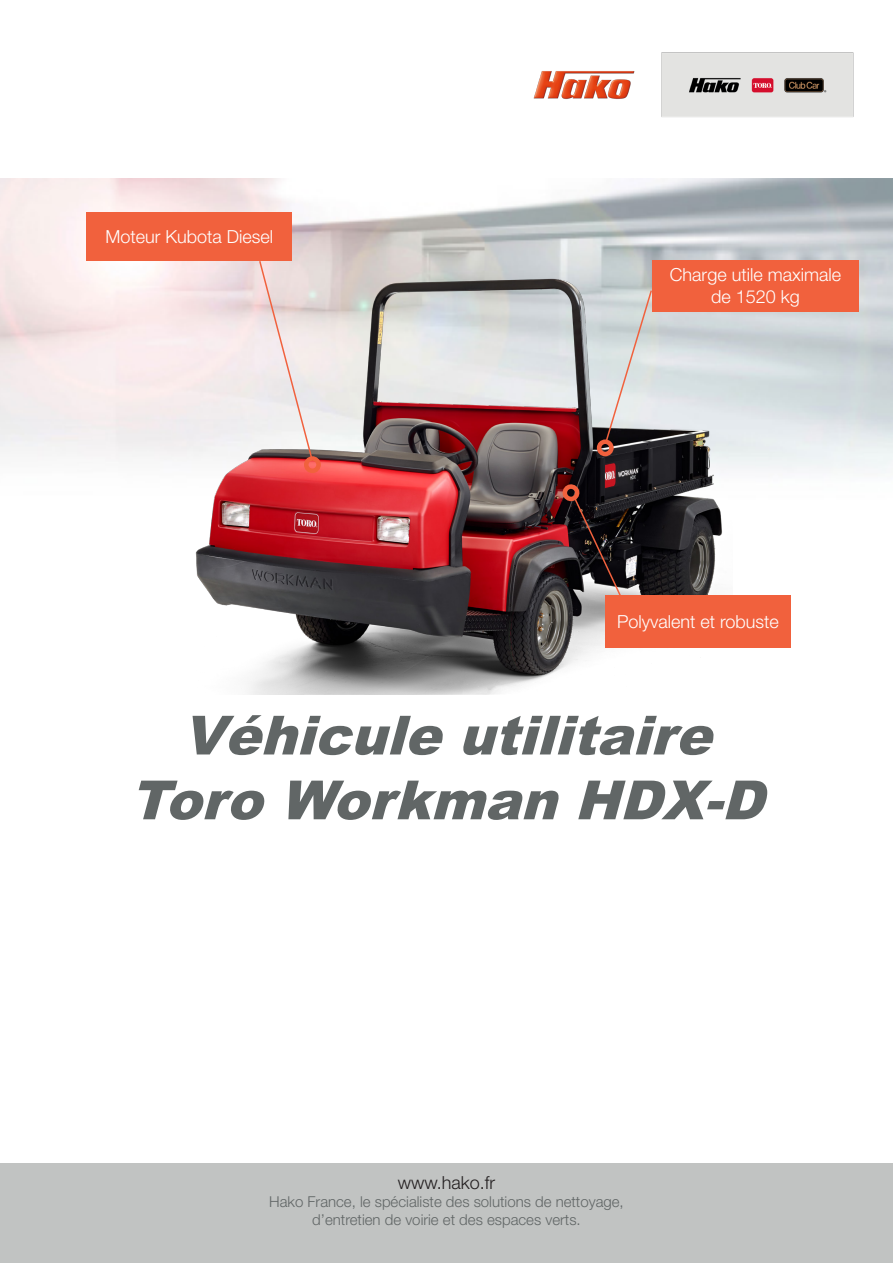
<style>
.page{position:relative;width:893px;height:1263px;background:#fff}
.page>*{position:absolute;margin:0;border:0;box-sizing:border-box;transform-origin:0 0}
.Titre_page_de_couv{font:italic 900 54px "Arial";color:#616666}
.Texte_encart_orange{font:300 18px/21.6px "Helvetica Neue LT Std";color:#fff;text-align:center}
.Texte_pied_de_page{font:300 18px "Helvetica Neue LT Std";color:#231f20}
.Texte_pied_de_page-2{font:300 15px "Helvetica Neue LT Std";color:#616666}
</style>
<div class="page">
<img style="left:0;top:179px;width:893px;height:294px">
<img style="left:191px;top:259px;width:541px;height:435px">
<img style="left:533px;top:52px;width:321px;height:65px">
<div style="left:652px;top:260px;width:207px;height:51px;background:#f1613d"></div>
<div style="left:605px;top:595px;width:186px;height:53px;background:#f1613d"></div>
<div style="left:87px;top:213px;width:205px;height:48px;background:#f1613d"></div>
<svg style="left:604px;top:289px;width:49px;height:155px;background:#c7c9c8"></svg>
<svg style="left:572px;top:495px;width:50px;height:102px;background:#312a2b"></svg>
<svg style="left:258px;top:259px;width:55px;height:201px"></svg>
<div style="left:597px;top:439px;width:17px;height:17px;border:4px solid #f1613d;border-radius:50%"></div>
<div style="left:562px;top:484px;width:18px;height:17px;border:4px solid #f1613d;border-radius:6px"></div>
<div style="left:304px;top:456px;width:17px;height:17px;border:4px solid #f1613d;border-radius:50%"></div>
<div style="left:0;top:1163px;width:893px;height:100px;background:#c1c3c2"></div>
<p class="Texte_encart_orange" style="left:106px;top:226px;width:169px">Moteur Kubota Diesel</p>
<p class="Texte_encart_orange" style="left:670px;top:264px;width:173px">Charge utile maximale de 1520 kg</p>
<p class="Texte_encart_orange" style="left:617px;top:611px;width:163px">Polyvalent et robuste</p>
<p class="Titre_page_de_couv" style="left:182px;top:696px;width:550px">Véhiculeutilitaire</p>
<p class="Titre_page_de_couv" style="left:130px;top:761px;width:655px">ToroWorkmanHDX-D</p>
<p class="Texte_pied_de_page" style="left:398px;top:1171px;width:99px">www.hako.fr</p>
<p class="Texte_pied_de_page-2" style="left:269px;top:1192px;width:356px">Hako France, le spécialiste des solutions de nettoyage,</p>
<p class="Texte_pied_de_page-2" style="left:312px;top:1210px;width:270px">d’entretien de voirie et des espaces verts.</p>
</div>
